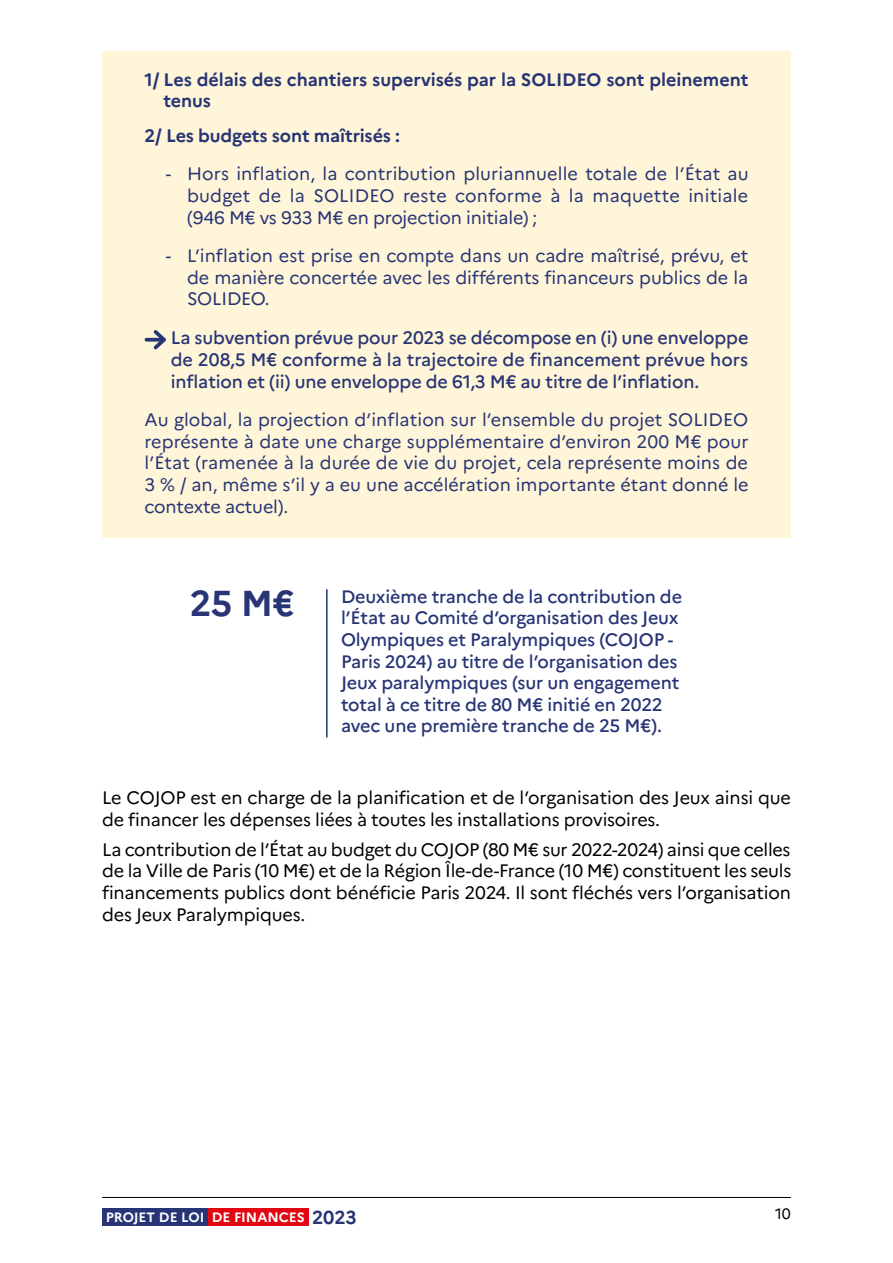
<style>
.page{position:relative;width:893px;height:1263px;background:#fff}
.page>*{position:absolute;margin:0;border:0;box-sizing:border-box;transform-origin:0 0}
.Texte{font:700 36px "Marianne";color:#273475}
.Texte-2{font:18px/21.6px "Marianne";letter-spacing:-.005em;color:#273475;text-align:justify}
.Texte-3{font:500 18px/21.6px "Marianne";letter-spacing:-.01em;color:#273475;text-align:justify}
.Texte-4{font:18px/21.6px "Marianne";letter-spacing:-.01em;color:#000}
.Texte-5{font:700 18px/21.6px "Marianne";color:#273475}
.t1{font:15px "Marianne";color:#000}
.t2{font:700 13.5px "Marianne";color:#fff}
.s1{font-size:18.75px;color:#273475}
</style>
<div class="page">
<hr style="left:102px;top:1197px;width:689px;height:1px;background:#000">
<div style="left:102px;top:1208px;width:106px;height:17px;background:#273475"></div>
<div style="left:208px;top:1208px;width:100px;height:17px;background:#e30613"></div>
<div style="left:102px;top:51px;width:689px;height:82px;background:#fff5d8"></div>
<div style="left:102px;top:107px;width:689px;height:60px;background:#fff5d8"></div>
<div style="left:102px;top:146px;width:689px;height:103px;background:#fff5d8"></div>
<div style="left:102px;top:227px;width:689px;height:104px;background:#fff5d8"></div>
<div style="left:102px;top:310px;width:689px;height:103px;background:#fff5d8"></div>
<div style="left:102px;top:391px;width:689px;height:147px;background:#fff5d8"></div>
<svg style="left:146px;top:338px;width:4px;height:4px"></svg>
<svg style="left:150px;top:330px;width:16px;height:20px"></svg>
<hr style="left:326px;top:589px;width:2px;height:148px;background:#273475">
<p class="Texte-5" style="left:164px;top:69px;width:586px;text-indent:-19px">1/ Les délais des chantiers supervisés par la SOLIDEO sont pleinement tenus</p>
<p class="Texte-5" style="left:145px;top:125px;width:257px">2/ Les budgets sont maîtrisés :</p>
<p class="Texte-2" style="left:187px;top:163px;width:563px;text-indent:-21px">- Hors inflation, la contribution pluriannuelle totale de l’État au budget de la SOLIDEO reste conforme à la maquette initiale (946 M€ vs 933 M€ en projection initiale) ;</p>
<p class="Texte-2" style="left:187px;top:245px;width:563px;text-indent:-21px">- L’inflation est prise en compte dans un cadre maîtrisé, prévu, et de manière concertée avec les différents financeurs publics de la SOLIDEO.</p>
<p class="Texte-3" style="left:171px;top:327px;width:579px">La subvention prévue pour 2023 se décompose en (i) une enveloppe de 208,5 M€ conforme à la trajectoire de financement prévue hors inflation et (ii) une enveloppe de 61,3 M€ au titre de l’inflation.</p>
<p class="Texte-2" style="left:145px;top:409px;width:606px">Au global, la projection d’inflation sur l’ensemble du projet SOLIDEO représente à date une charge supplémentaire d’environ 200 M€ pour l’État (ramenée à la durée de vie du projet, cela représente moins de 3 % / an, même s’il y a eu une accélération importante étant donné le contexte actuel).</p>
<p class="Texte" style="left:190px;top:581px;width:106px">25 M€</p>
<p class="Texte-3" style="left:341px;top:585px;width:343px;text-align:left">Deuxième tranche de la contribution de l’État au Comité d’organisation des Jeux Olympiques et Paralympiques (COJOP - Paris 2024) au titre de l’organisation des Jeux paralympiques (sur un engagement total à ce titre de 80 M€ initié en 2022 avec une première tranche de 25 M€).</p>
<p class="Texte-4" style="left:102px;top:787px;width:690px">Le COJOP est en charge de la planification et de l’organisation des Jeux ainsi que de financer les dépenses liées à toutes les installations provisoires.</p>
<p class="Texte-4" style="left:102px;top:838px;width:691px;text-align:justify">La contribution de l’État au budget du COJOP (80 M€ sur 2022-2024) ainsi que celles de la Ville de Paris (10 M€) et de la Région Île-de-France (10 M€) constituent les seuls financements publics dont bénéficie Paris 2024. Il sont fléchés vers l’organisation des Jeux Paralympiques.</p>
<p class="t2" style="left:106px;top:1209px;width:253px">PROJET DE LOI DE FINANCES <span class="s1">2023</span></p>
<p class="t1" style="left:775px;top:1205px;width:17px">10</p>
</div>
